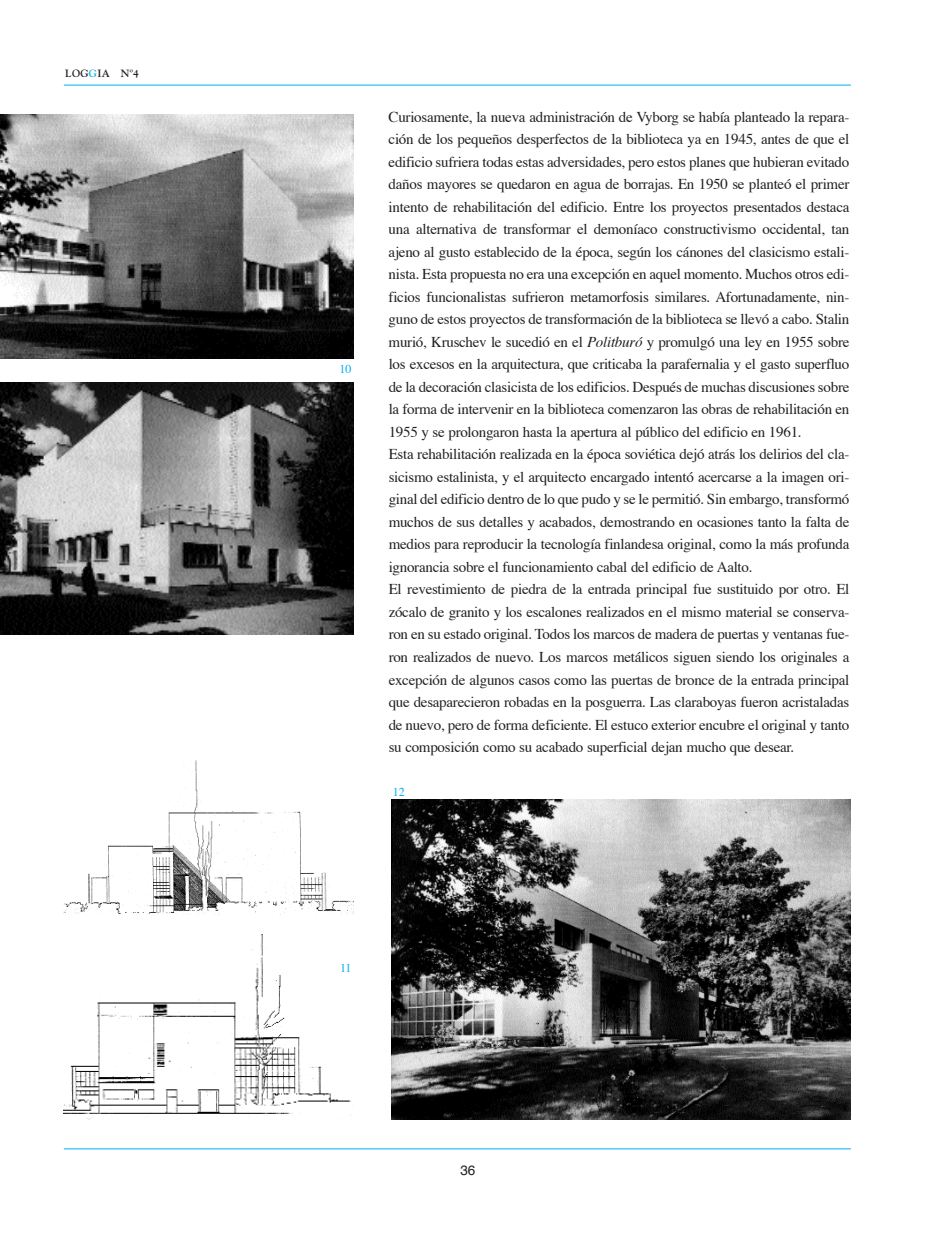
<style>
.page{position:relative;width:936px;height:1234px;background:#fff}
.page>*{position:absolute;margin:0;border:0;box-sizing:border-box;transform-origin:0 0}
.t1{font:15px/22.5px "Times";letter-spacing:-.02em;color:#231f20}
.t2{font:13.5px "Helvetica";color:#231f20}
.t3{font:12px "Times";color:#00aeef}
.t4{font:700 10.5px "Goudy";letter-spacing:.03em;color:#231f20}
.s1{color:#00aeef}
.s2{font-style:italic}
</style>
<div class="page">
<hr style="left:64px;top:1148px;width:786px;height:1px;background:#00aeef">
<hr style="left:64px;top:85px;width:786px;height:1px;background:#00aeef">
<img style="left:391px;top:799px;width:459px;height:319px">
<img style="left:0;top:383px;width:353px;height:251px">
<img style="left:0;top:114px;width:353px;height:245px">
<img style="left:64px;top:760px;width:289px;height:154px">
<img style="left:64px;top:934px;width:289px;height:184px">
<p class="t4" style="left:65px;top:67px;width:75px">LOG<span class="s1">G</span>IA Nº4</p>
<p class="t3" style="left:339px;top:364px;width:13px">10</p>
<p class="t1" style="left:388px;top:106px;width:462px">Curiosamente, la nueva administración de Vyborg se había planteado la repara&shy;ción de los pequeños desperfectos de la biblioteca ya en 1945, antes de que el edificio sufriera todas estas adversidades, pero estos planes que hubieran evitado daños mayores se quedaron en agua de borrajas. En 1950 se planteó el primer intento de rehabilitación del edificio. Entre los proyectos presentados destaca una alternativa de transformar el demoníaco constructivismo occidental, tan ajeno al gusto establecido de la época, según los cánones del clasicismo estali&shy;nista. Esta propuesta no era una excepción en aquel momento. Muchos otros edi&shy;ficios funcionalistas sufrieron metamorfosis similares. Afortunadamente, nin&shy;guno de estos proyectos de transformación de la biblioteca se llevó a cabo. Stalin murió, Kruschev le sucedió en el <span class="s2">Politburó</span> y promulgó una ley en 1955 sobre los excesos en la arquitectura, que criticaba la parafernalia y el gasto superfluo de la decoración clasicista de los edificios. Después de muchas discusiones sobre la forma de intervenir en la biblioteca comenzaron las obras de rehabilitación en 1955 y se prolongaron hasta la apertura al público del edificio en 1961.<br>Esta rehabilitación realizada en la época soviética dejó atrás los delirios del cla&shy;sicismo estalinista, y el arquitecto encargado intentó acercarse a la imagen ori&shy;ginal del edificio dentro de lo que pudo y se le permitió. Sin embargo, transformó muchos de sus detalles y acabados, demostrando en ocasiones tanto la falta de medios para reproducir la tecnología finlandesa original, como la más profunda ignorancia sobre el funcionamiento cabal del edificio de Aalto.<br>El revestimiento de piedra de la entrada principal fue sustituido por otro. El zócalo de granito y los escalones realizados en el mismo material se conserva&shy;ron en su estado original. Todos los marcos de madera de puertas y ventanas fue&shy;ron realizados de nuevo. Los marcos metálicos siguen siendo los originales a excepción de algunos casos como las puertas de bronce de la entrada principal que desaparecieron robadas en la posguerra. Las claraboyas fueron acristaladas de nuevo, pero de forma deficiente. El estuco exterior encubre el original y tanto su composición como su acabado superficial dejan mucho que desear.</p>
<p class="t3" style="left:393px;top:786px;width:13px">12</p>
<p class="t3" style="left:340px;top:962px;width:13px">11</p>
<p class="t2" style="left:460px;top:1163px;width:17px">36</p>
</div>
